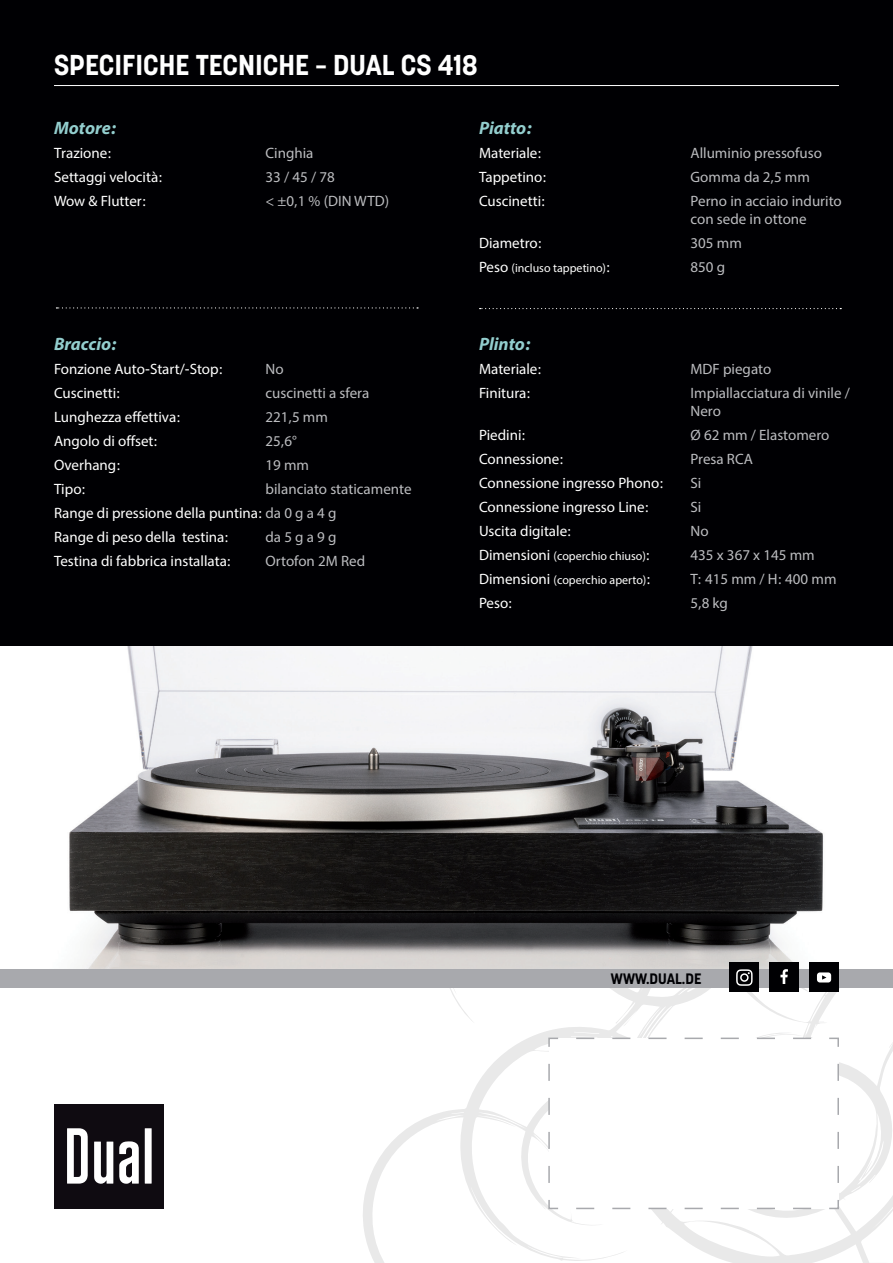
<style>
.page{position:relative;width:893px;height:1263px;background:#fff}
.page>*{position:absolute;margin:0;border:0;box-sizing:border-box;transform-origin:0 0}
.t1{font:700 28.5px "Korolev";color:#fff}
.t2{font:italic 700 18px "Myriad Hebrew";color:#93cece}
.t3{font:15px/24px "Myriad Hebrew";color:#fff}
.t4{font:15px/18px "Myriad Hebrew";color:#bcbdc0}
.t5{font:700 15px "Korolev";color:#000003}
.t6{font:12px "Myriad Hebrew";color:#fff}
.s1{color:#bcbdc0}
.s2{font-size:15px}
</style>
<div class="page">
<svg style="left:361px;top:987px;width:532px;height:276px"></svg>
<svg style="left:539px;top:1202px;width:7px;height:7px"></svg>
<div style="left:0;top:0;width:893px;height:646px;background:#000003"></div>
<img style="left:69px;top:646px;width:755px;height:323px">
<hr style="left:54px;top:85px;width:785px;height:1px;background:#fff">
<svg style="left:56px;top:307px;width:362px;height:2px"></svg>
<svg style="left:480px;top:308px;width:361px;height:1px"></svg>
<div style="left:54px;top:1104px;width:109px;height:105px;background:#0f0b11"></div>
<svg style="left:145px;top:1128px;width:7px;height:55px"></svg>
<svg style="left:67px;top:1128px;width:21px;height:55px"></svg>
<svg style="left:94px;top:1141px;width:19px;height:43px"></svg>
<svg style="left:119px;top:1141px;width:20px;height:43px"></svg>
<svg style="left:548px;top:1037px;width:292px;height:173px"></svg>
<div style="left:0;top:969px;width:893px;height:18px;background:#a8a9ad"></div>
<div style="left:729px;top:962px;width:30px;height:30px;background:#000003"></div>
<div style="left:769px;top:962px;width:30px;height:30px;background:#000003"></div>
<div style="left:809px;top:962px;width:30px;height:30px;background:#000003"></div>
<svg style="left:817px;top:972px;width:14px;height:10px"></svg>
<svg style="left:736px;top:969px;width:17px;height:17px"></svg>
<svg style="left:780px;top:969px;width:8px;height:15px"></svg>
<h1 class="t1" style="left:54px;top:49px;width:425px">SPECIFICHE TECNICHE – DUAL CS 418</h1>
<p class="t2" style="left:54px;top:117px;width:64px">Motore:</p>
<p class="t3" style="left:54px;top:141px;width:59px">Trazione:</p>
<p class="t4" style="left:266px;top:144px;width:49px">Cinghia</p>
<p class="t3" style="left:54px;top:165px;width:110px">Settaggi velocità:</p>
<p class="t4" style="left:266px;top:168px;width:71px">33 / 45 / 78</p>
<p class="t3" style="left:54px;top:189px;width:94px">Wow &amp; Flutter:</p>
<p class="t4" style="left:266px;top:192px;width:125px">&lt; ±0,1 % (DIN WTD)</p>
<p class="t2" style="left:54px;top:333px;width:65px">Braccio:</p>
<p class="t3" style="left:54px;top:357px;width:171px">Fonzione Auto-Start/-Stop:</p>
<p class="t4" style="left:266px;top:360px;width:20px">No</p>
<p class="t3" style="left:54px;top:381px;width:68px">Cuscinetti:</p>
<p class="t4" style="left:266px;top:384px;width:105px">cuscinetti a sfera</p>
<p class="t3" style="left:54px;top:405px;width:128px">Lunghezza effettiva:</p>
<p class="t4" style="left:266px;top:408px;width:64px">221,5 mm</p>
<p class="t3" style="left:54px;top:429px;width:105px">Angolo di offset:</p>
<p class="t4" style="left:266px;top:432px;width:33px">25,6°</p>
<p class="t3" style="left:54px;top:453px;width:68px">Overhang:</p>
<p class="t4" style="left:266px;top:456px;width:45px">19 mm</p>
<p class="t3" style="left:54px;top:477px;width:33px">Tipo:</p>
<p class="t3" style="left:54px;top:477px;width:359px;text-indent:212px"><span class="s1">bilanciato staticamente<br></span>Range di pressione della puntina: <span class="s1">da 0 g a 4 g<br></span>Range di peso della testina:</p>
<p class="t4" style="left:266px;top:528px;width:73px">da 5 g a 9 g</p>
<p class="t3" style="left:54px;top:549px;width:179px">Testina di fabbrica installata:</p>
<p class="t4" style="left:266px;top:552px;width:101px">Ortofon 2M Red</p>
<p class="t2" style="left:479px;top:117px;width:55px">Piatto:</p>
<p class="t3" style="left:479px;top:141px;width:64px">Materiale:</p>
<p class="t4" style="left:690px;top:144px;width:133px">Alluminio pressofuso</p>
<p class="t3" style="left:479px;top:165px;width:69px">Tappetino:</p>
<p class="t4" style="left:690px;top:168px;width:121px">Gomma da 2,5 mm</p>
<p class="t3" style="left:479px;top:189px;width:68px">Cuscinetti:</p>
<p class="t4" style="left:690px;top:192px;width:153px">Perno in acciaio indurito con sede in ottone</p>
<p class="t3" style="left:479px;top:231px;width:64px">Diametro:</p>
<p class="t4" style="left:690px;top:234px;width:53px">305 mm</p>
<p class="t6" style="left:479px;top:262px;width:133px"><span class="s2">Peso</span> (incluso tappetino)<span class="s2">:</span></p>
<p class="t4" style="left:690px;top:258px;width:36px">850 g</p>
<p class="t2" style="left:479px;top:333px;width:53px">Plinto:</p>
<p class="t3" style="left:479px;top:357px;width:64px">Materiale:</p>
<p class="t4" style="left:690px;top:360px;width:82px">MDF piegato</p>
<p class="t3" style="left:479px;top:381px;width:53px">Finitura:</p>
<p class="t4" style="left:690px;top:384px;width:161px">Impiallacciatura di vinile /<br>Nero</p>
<p class="t3" style="left:479px;top:423px;width:48px">Piedini:</p>
<p class="t4" style="left:690px;top:426px;width:140px">Ø 62 mm / Elastomero</p>
<p class="t3" style="left:479px;top:447px;width:86px">Connessione:</p>
<p class="t4" style="left:690px;top:450px;width:64px">Presa RCA</p>
<p class="t3" style="left:479px;top:471px;width:186px">Connessione ingresso Phono:</p>
<p class="t4" style="left:690px;top:474px;width:12px">Si</p>
<p class="t3" style="left:479px;top:495px;width:172px">Connessione ingresso Line:</p>
<p class="t4" style="left:690px;top:498px;width:12px">Si</p>
<p class="t3" style="left:479px;top:519px;width:94px">Uscita digitale:</p>
<p class="t4" style="left:690px;top:522px;width:20px">No</p>
<p class="t6" style="left:479px;top:550px;width:173px"><span class="s2">Dimensioni</span> (coperchio chiuso)<span class="s2">:</span></p>
<p class="t4" style="left:690px;top:546px;width:126px">435 x 367 x 145 mm</p>
<p class="t6" style="left:479px;top:574px;width:173px"><span class="s2">Dimensioni</span> (coperchio aperto)<span class="s2">:</span></p>
<p class="t4" style="left:690px;top:570px;width:147px">T: 415 mm / H: 400 mm</p>
<p class="t3" style="left:479px;top:591px;width:35px">Peso:</p>
<p class="t4" style="left:690px;top:594px;width:39px">5,8 kg</p>
<p class="t5" style="left:611px;top:970px;width:92px">WWW.DUAL.DE</p>
</div>
